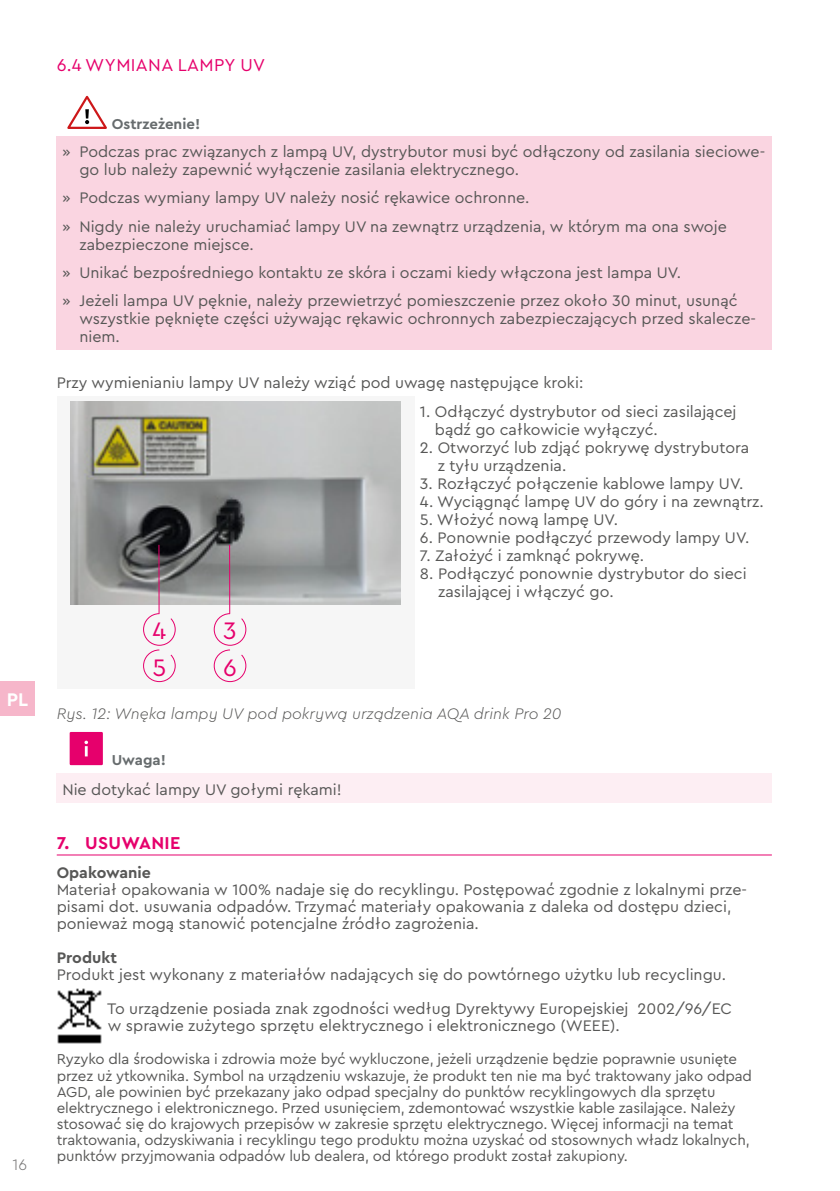
<style>
.page{position:relative;width:840px;height:1191px;background:#fff}
.page>*{position:absolute;margin:0;border:0;box-sizing:border-box;transform-origin:0 0}
.t1{font:25px/36.4px "Cera Stencil PRO";color:#e6006c}
.t2{font:700 19.2px "Cera PRO";color:#fff}
.t3{font:18px "Cera PRO";letter-spacing:.02em;color:#e6006c}
.t4{font:700 18px "Cera PRO";letter-spacing:.02em;color:#e6006c}
.t5{font:16px/18px "Cera PRO";color:#575756}
.t6{font:italic 300 16px "Cera PRO";color:#575756}
.t7{font:700 16px "Cera PRO";color:#575756}
.t8{font:300 16px "Cera PRO";color:#706f6f}
.t9{font:15px/16px "Cera PRO";letter-spacing:-.01em;color:#575756}
.t10{font:700 15px "Cera PRO";color:#676c6e}
</style>
<div class="page">
<div style="left:0;top:681px;width:34px;height:34px;background:#f6b6ca"></div>
<div style="left:57px;top:137px;width:714px;height:46px;background:#fad5e1"></div>
<div style="left:57px;top:183px;width:714px;height:28px;background:#fad5e1"></div>
<div style="left:57px;top:211px;width:714px;height:46px;background:#fad5e1"></div>
<div style="left:57px;top:257px;width:714px;height:28px;background:#fad5e1"></div>
<div style="left:57px;top:286px;width:714px;height:64px;background:#fad5e1"></div>
<div style="left:57px;top:773px;width:714px;height:29px;background:#fdeef3"></div>
<svg style="left:67px;top:95px;width:40px;height:34px"></svg>
<div style="left:57px;top:396px;width:357px;height:292px;background:#f6f6f6"></div>
<img style="left:71px;top:402px;width:329px;height:203px">
<hr style="left:158px;top:545px;width:1px;height:68px;background:#e6006c">
<svg style="left:143px;top:613px;width:32px;height:69px"></svg>
<hr style="left:229px;top:545px;width:1px;height:68px;background:#e6006c">
<svg style="left:214px;top:613px;width:32px;height:69px"></svg>
<div style="left:70px;top:732px;width:33px;height:33px;background:#e6006c"></div>
<svg style="left:84px;top:740px;width:4px;height:16px"></svg>
<hr style="left:57px;top:854px;width:714px;height:1px;background:#e6006c">
<img style="left:57px;top:988px;width:45px;height:56px">
<p class="t2" style="left:7px;top:687px;width:23px">PL</p>
<p class="t8" style="left:13px;top:1154px;width:16px">16</p>
<p class="t3" style="left:57px;top:53px;width:209px">6.4 WYMIANA LAMPY UV</p>
<p class="t10" style="left:112px;top:114px;width:90px">Ostrzeżenie!</p>
<p class="t5" style="left:79px;top:142px;width:687px;text-indent:-17px">» Podczas prac związanych z lampą UV, dystrybutor musi być odłączony od zasilania sieciowe&shy;go lub należy zapewnić wyłączenie zasilania elektrycznego.</p>
<p class="t5" style="left:62px;top:183px;width:665px;line-height:28.2px">» Podczas wymiany lampy UV należy nosić rękawice ochronne.<br>» Nigdy nie należy uruchamiać lampy UV na zewnątrz urządzenia, w którym ma ona swoje</p>
<p class="t5" style="left:62px;top:229px;width:676px;line-height:28.2px;text-indent:17px">zabezpieczone miejsce.<br>» Unikać bezpośredniego kontaktu ze skóra i oczami kiedy włączona jest lampa UV.<br>» Jeżeli lampa UV pęknie, należy przewietrzyć pomieszczenie przez około 30 minut, usunąć</p>
<p class="t5" style="left:79px;top:309px;width:677px">wszystkie pęknięte części używając rękawic ochronnych zabezpieczających przed skalecze&shy;niem.</p>
<p class="t5" style="left:57px;top:373px;width:527px">Przy wymienianiu lampy UV należy wziąć pod uwagę następujące kroki:</p>
<h1 class="t1" style="left:152px;top:611px;width:15px">4<br>5</h1>
<h1 class="t1" style="left:223px;top:611px;width:15px">3<br>6</h1>
<p class="t5" style="left:434px;top:402px;width:303px;text-indent:-15px">1. Odłączyć dystrybutor od sieci zasilającej bądź go całkowicie wyłączyć.</p>
<p class="t5" style="left:437px;top:438px;width:313px;text-indent:-18px">2. Otworzyć lub zdjąć pokrywę dystrybutora z tyłu urządzenia.</p>
<p class="t5" style="left:420px;top:474px;width:325px">3. Rozłączyć połączenie kablowe lampy UV.</p>
<p class="t5" style="left:420px;top:492px;width:345px">4. Wyciągnąć lampę UV do góry i na zewnątrz.</p>
<p class="t5" style="left:420px;top:510px;width:199px">5. Włożyć nową lampę UV.</p>
<p class="t5" style="left:420px;top:528px;width:331px">6. Ponownie podłączyć przewody lampy UV.</p>
<p class="t5" style="left:420px;top:546px;width:226px">7. Założyć i zamknąć pokrywę.</p>
<p class="t5" style="left:438px;top:564px;width:310px;text-indent:-18px">8. Podłączyć ponownie dystrybutor do sieci zasilającej i włączyć go.</p>
<p class="t6" style="left:57px;top:703px;width:506px">Rys. 12: Wnęka lampy UV pod pokrywą urządzenia AQA drink Pro 20</p>
<p class="t10" style="left:112px;top:750px;width:56px">Uwaga!</p>
<p class="t5" style="left:62px;top:779px;width:281px">Nie dotykać lampy UV gołymi rękami!</p>
<p class="t4" style="left:57px;top:831px;width:125px">7. USUWANIE</p>
<p class="t7" style="left:57px;top:862px;width:96px">Opakowanie</p>
<p class="t5" style="left:57px;top:881px;width:691px;line-height:17px">Materiał opakowania w 100% nadaje się do recyklingu. Postępować zgodnie z lokalnymi prze&shy;pisami dot. usuwania odpadów. Trzymać materiały opakowania z daleka od dostępu dzieci, ponieważ mogą stanowić potencjalne źródło zagrożenia.</p>
<p class="t7" style="left:57px;top:947px;width:62px">Produkt</p>
<p class="t5" style="left:107px;top:957px;width:626px;line-height:34px;text-indent:-50px">Produkt jest wykonany z materiałów nadających się do powtórnego użytku lub recyclingu.<br>To urządzenie posiada znak zgodności według Dyrektywy Europejskiej 2002/96/EC</p>
<p class="t5" style="left:108px;top:1016px;width:513px">w sprawie zużytego sprzętu elektrycznego i elektronicznego (WEEE).</p>
<p class="t9" style="left:57px;top:1050px;width:696px">Ryzyko dla środowiska i zdrowia może być wykluczone, jeżeli urządzenie będzie poprawnie usunięte przez uż ytkownika. Symbol na urządzeniu wskazuje, że produkt ten nie ma być traktowany jako odpad AGD, ale powinien być przekazany jako odpad specjalny do punktów recyklingowych dla sprzętu elektrycznego i elektronicznego. Przed usunięciem, zdemontować wszystkie kable zasilające. Należy stosować się do krajowych przepisów w zakresie sprzętu elektrycznego. Więcej informacji na temat traktowania, odzyskiwania i recyklingu tego produktu można uzyskać od stosownych władz lokalnych, punktów przyjmowania odpadów lub dealera, od którego produkt został zakupiony.</p>
</div>
